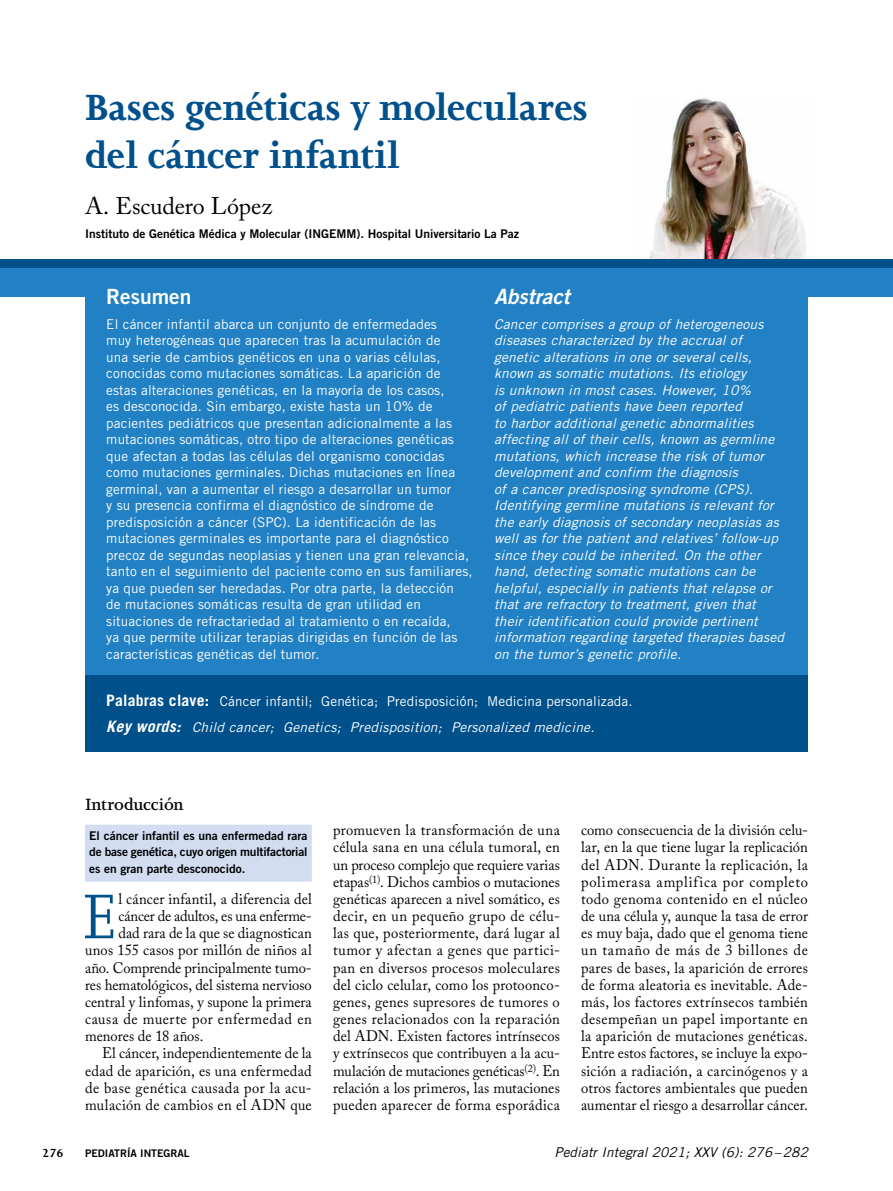
<style>
.page{position:relative;width:893px;height:1191px;background:#fff}
.page>*{position:absolute;margin:0;border:0;box-sizing:border-box;transform-origin:0 0}
.t1{font:72.6px "Joanna MT Std";color:#00508c;scale:.95 1}
.t2{font:700 42px/48px "Joanna MT Std";color:#00508c}
.t3{font:24px "Adobe Caslon Pro";color:#000}
.t4{font:italic 21px "Trade Gothic Bold Two";color:#fff}
.t5{font:21px "Trade Gothic Bold Two";color:#fff}
.t6{font:600 18.75px "Joanna MT Std";letter-spacing:-.015em;color:#000}
.t7{font:15.3px/17.1px "Adobe Caslon Pro";letter-spacing:.01em;color:#000;text-align:justify;scale:.95 1}
.t8{font:15.3px "Adobe Caslon Pro";letter-spacing:-.01em;color:#000;scale:.95 1}
.t9{font:15.3px "Adobe Caslon Pro";letter-spacing:.035em;color:#000;scale:.95 1}
.t10{font:13.5px/16.5px "Trade Gothic";letter-spacing:.01em;color:#fff}
.t11{font:italic 13.5px/16.5px "Trade Gothic";letter-spacing:.015em;color:#fff}
.t12{font:italic 13.5px "Trade Gothic";letter-spacing:.01em;color:#000}
.t13{font:700 13.5px "Joanna MT Std";color:#000}
.t14{font:12px/16.5px "Trade Gothic Bold Two";color:#000;text-align:justify}
.t15{font:10.5px "Trade Gothic Bold Two";color:#000}
.s1{font-weight:700;font-size:15.75px}
.s2{font-weight:700;font-style:italic;font-size:15.75px}
.s3{font-style:italic}
</style>
<div class="page">
<img style="left:649px;top:98px;width:157px;height:161px">
<div style="left:85px;top:824px;width:227px;height:57px;background:#d3ddf2"></div>
<div style="left:85px;top:267px;width:723px;height:418px;background:#2281c4"></div>
<div style="left:0;top:267px;width:88px;height:30px;background:#2281c4"></div>
<div style="left:772px;top:267px;width:121px;height:30px;background:#2281c4"></div>
<div style="left:0;top:259px;width:893px;height:8px;background:#00508c"></div>
<div style="left:85px;top:675px;width:723px;height:77px;background:#00508c"></div>
<h2 class="t2" style="left:85px;top:84px;width:504px">Bases genéticas y moleculares del cáncer infantil</h2>
<h3 class="t3" style="left:85px;top:192px;width:189px">A. Escudero López</h3>
<p class="t14" style="left:85px;top:225px;width:436px">Instituto de Genética Médica y Molecular (INGEMM). Hospital Universitario La Paz</p>
<h3 class="t4" style="left:494px;top:283px;width:77px">Abstract</h3>
<p class="t11" style="left:494px;top:315px;width:291px">Cancer comprises a group of heterogeneous diseases characterized by the accrual of genetic alterations in one or several cells, known as somatic mutations. Its etiology<br>is unknown in most cases. However, 10%<br>of pediatric patients have been reported<br>to harbor additional genetic abnormalities affecting all of their cells, known as germline mutations, which increase the risk of tumor development and confirm the diagnosis<br>of a cancer predisposing syndrome (CPS).<br>Identifying germline mutations is relevant for the early diagnosis of secondary neoplasias as well as for the patient and relatives’ follow-up since they could be inherited. On the other hand, detecting somatic mutations can be helpful, especially in patients that relapse or that are refractory to treatment, given that their identification could provide pertinent information regarding targeted therapies based on the tumor’s genetic profile.</p>
<p class="t10" style="left:106px;top:687px;width:528px;line-height:26.5px"><span class="s1">Palabras clave:</span> Cáncer infantil; Genética; Predisposición; Medicina personalizada.<br><span class="s2">Key words:</span> <span class="s3">Child cancer; Genetics; Predisposition; Personalized medicine.</span></p>
<h3 class="t5" style="left:106px;top:283px;width:87px">Resumen</h3>
<p class="t10" style="left:106px;top:315px;width:368px">El cáncer infantil abarca un conjunto de enfermedades<br>muy heterogéneas que aparecen tras la acumulación de<br>una serie de cambios genéticos en una o varias células, conocidas como mutaciones somáticas. La aparición de estas alteraciones genéticas, en la mayoría de los casos,<br>es desconocida. Sin embargo, existe hasta un 10% de pacientes pediátricos que presentan adicionalmente a las mutaciones somáticas, otro tipo de alteraciones genéticas que afectan a todas las células del organismo conocidas como mutaciones germinales. Dichas mutaciones en línea germinal, van a aumentar el riesgo a desarrollar un tumor<br>y su presencia confirma el diagnóstico de síndrome de predisposición a cáncer (SPC). La identificación de las mutaciones germinales es importante para el diagnóstico precoz de segundas neoplasias y tienen una gran relevancia, tanto en el seguimiento del paciente como en sus familiares, ya que pueden ser heredadas. Por otra parte, la detección<br>de mutaciones somáticas resulta de gran utilidad en situaciones de refractariedad al tratamiento o en recaída,<br>ya que permite utilizar terapias dirigidas en función de las características genéticas del tumor.</p>
<p class="t6" style="left:85px;top:794px;width:100px">Introducción</p>
<p class="t14" style="left:89px;top:827px;width:220px">El cáncer infantil es una enfermedad rara de base genética, cuyo origen multifactorial es en gran parte desconocido.</p>
<h1 class="t1" style="left:83px;top:877px;width:35px">E</h1>
<p class="t7" style="left:118px;top:890px;width:205px">l cáncer infantil, a diferencia del</p>
<p class="t8" style="left:118px;top:907px;width:205px">cáncer de adultos, es una enferme-</p>
<p class="t7" style="left:118px;top:924px;width:205px">dad rara de la que se diagnostican</p>
<p class="t7" style="left:85px;top:941px;width:240px">unos 155 casos por millón de niños al</p>
<p class="t8" style="left:85px;top:958px;width:240px">año. Comprende principalmente tumo-</p>
<p class="t7" style="left:85px;top:976px;width:240px">res hematológicos, del sistema nervioso</p>
<p class="t7" style="left:85px;top:993px;width:240px">central y linfomas, y supone la primera</p>
<p class="t9" style="left:85px;top:1009px;width:240px">causa de muerte por enfermedad en</p>
<p class="t7" style="left:85px;top:1027px;width:126px">menores de 18 años.</p>
<p class="t7" style="left:102px;top:1044px;width:222px">El cáncer, independientemente de la</p>
<p class="t7" style="left:85px;top:1061px;width:240px">edad de aparición, es una enfermedad</p>
<p class="t9" style="left:85px;top:1078px;width:240px">de base genética causada por la acu-</p>
<p class="t7" style="left:85px;top:1096px;width:240px">mulación de cambios en el ADN que</p>
<p class="t13" style="left:42px;top:1145px;width:23px">276</p>
<p class="t15" style="left:85px;top:1146px;width:106px">PEDIATRÍA INTEGRAL</p>
<p class="t7" style="left:333px;top:821px;width:240px">promueven la transformación de una célula sana en una célula tumoral, en un proceso complejo que requiere varias etapas<sup>(1)</sup>. Dichos cambios o mutaciones genéticas aparecen a nivel somático, es decir, en un pequeño grupo de célu&shy;las que, posteriormente, dará lugar al tumor y afectan a genes que partici&shy;pan en diversos procesos moleculares del ciclo celular, como los protoonco&shy;genes, genes supresores de tumores o genes relacionados con la reparación del ADN. Existen factores intrínsecos y extrínsecos que contribuyen a la acu&shy;mulación de mutaciones genéticas<sup>(2)</sup>. En relación a los primeros, las mutaciones pueden aparecer de forma esporádica</p>
<p class="t7" style="left:581px;top:821px;width:240px">como consecuencia de la división celu&shy;lar, en la que tiene lugar la replicación del ADN. Durante la replicación, la polimerasa amplifica por completo todo genoma contenido en el núcleo de una célula y, aunque la tasa de error es muy baja, dado que el genoma tiene un tamaño de más de 3 billones de pares de bases, la aparición de errores de forma aleatoria es inevitable. Ade&shy;más, los factores extrínsecos también desempeñan un papel importante en la aparición de mutaciones genéticas.<br>Entre estos factores, se incluye la expo&shy;sición a radiación, a carcinógenos y a otros factores ambientales que pueden aumentar el riesgo a desarrollar cáncer.</p>
<p class="t12" style="left:554px;top:1143px;width:255px">Pediatr Integral 2021; XXV (6): 276–282</p>
</div>
